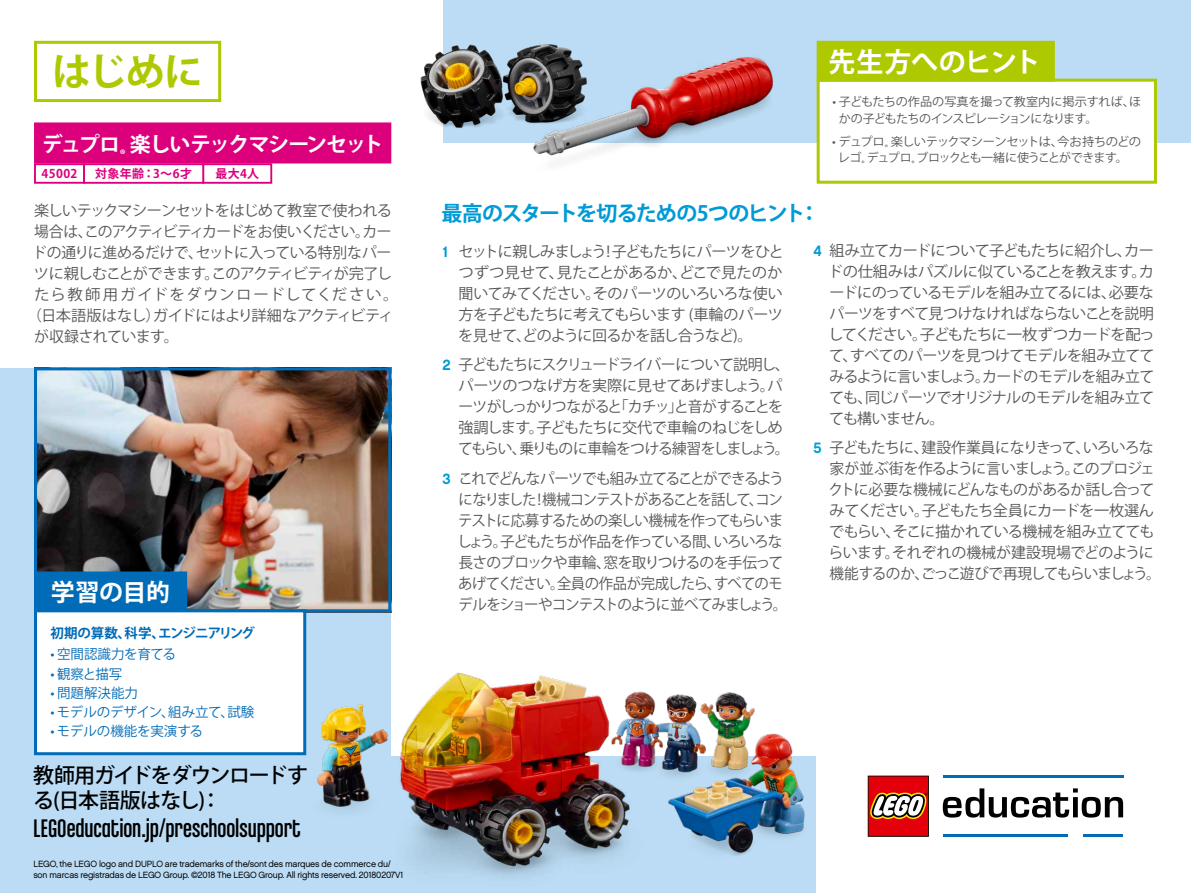
<style>
.page{position:relative;width:1191px;height:893px;background:#bbdcf4}
.page>*{position:absolute;margin:0;border:0;box-sizing:border-box;transform-origin:0 0}
.t1{font:700 39px "Koz Go Pro";color:#aec900}
.t2{font:27px "LEGO Chalet Comprime 80";color:#000}
.t3{font:700 27px "Koz Go Pro";letter-spacing:-.02em;color:#fff}
.t4{font:700 24px "Koz Go Pro";letter-spacing:-.015em;color:#fff}
.t5{font:500 21px/25.5px "Koz Go Pro";letter-spacing:-.055em;color:#000}
.t6{font:700 21px "Koz Go Pro";letter-spacing:-.06em;color:#009ad6}
.t7{font:700 21px "Koz Go Pro";letter-spacing:-.07em;color:#fff}
.t8{font:15px/21px "Koz Go Pro";letter-spacing:-.05em;color:#555554;text-align:justify}
.t9{font:15px/21px "Koz Go Pro";letter-spacing:-.07em;color:#555554}
.t10{font:15px "Koz Go Pro";letter-spacing:-.075em;color:#555554}
.t11{font:15px "Koz Go Pro";letter-spacing:.09em;color:#555554}
.t12{font:13.5px "Koz Go Pro";color:#006bb7}
.t13{font:700 13.5px "Koz Go Pro";letter-spacing:-.065em;color:#006bb7}
.t14{font:12px/16.5px "Koz Go Pro";letter-spacing:-.05em;color:#555554}
.t15{font:12px/16.5px "Koz Go Pro";letter-spacing:-.03em;color:#555554}
.t16{font:700 12px "Koz Go Pro";letter-spacing:.035em;color:#dd007c}
.t17{font:9px/10.5px "LEGO Chalet 60";letter-spacing:-.015em;color:#000}
.s1{font-family:"LEGO Chalet 60";font-weight:700;color:#009ad6}
</style>
<div class="page">
<div style="left:391px;top:143px;width:800px;height:612px;background:#fff"></div>
<div style="left:0;top:0;width:442px;height:367px;background:#fff"></div>
<div style="left:816px;top:735px;width:375px;height:158px;background:#fff"></div>
<img style="left:38px;top:371px;width:349px;height:237px">
<div style="left:34px;top:367px;width:357px;height:245px;border:3px solid #006bb7"></div>
<div style="left:818px;top:80px;width:337px;height:102px;background:#fff"></div>
<div style="left:816px;top:79px;width:341px;height:105px;border:3px solid #aec900"></div>
<div style="left:818px;top:42px;width:235px;height:38px;background:#aec900"></div>
<div style="left:816px;top:41px;width:238px;height:41px;border:3px solid #aec900"></div>
<div style="left:34px;top:41px;width:187px;height:61px;border:3px solid #aec900"></div>
<div style="left:36px;top:124px;width:354px;height:38px;background:#dd007c"></div>
<div style="left:34px;top:122px;width:357px;height:41px;border:3px solid #dd007c"></div>
<div style="left:34px;top:163px;width:51px;height:21px;border:2px solid #dd007c"></div>
<div style="left:202px;top:163px;width:70px;height:21px;border:2px solid #dd007c"></div>
<div style="left:36px;top:573px;width:149px;height:37px;background:#006bb7"></div>
<div style="left:34px;top:571px;width:153px;height:41px;border:4px solid #006bb7"></div>
<div style="left:83px;top:163px;width:121px;height:21px;border:2px solid #dd007c"></div>
<div style="left:36px;top:611px;width:269px;height:143px;background:#fff"></div>
<div style="left:34px;top:609px;width:272px;height:146px;border:3px solid #006bb7"></div>
<img style="left:420px;top:20px;width:47px;height:123px">
<img style="left:467px;top:40px;width:372px;height:144px">
<img style="left:706px;top:692px;width:49px;height:41px">
<img style="left:651px;top:694px;width:55px;height:81px">
<img style="left:667px;top:733px;width:146px;height:123px">
<img style="left:395px;top:673px;width:256px;height:204px">
<img style="left:306px;top:637px;width:89px;height:173px">
<svg style="left:942px;top:788px;width:181px;height:30px"></svg>
<hr style="left:943px;top:776px;width:180px;height:2px;background:#006bb7">
<hr style="left:943px;top:834px;width:124px;height:3px;background:#006bb7">
<hr style="left:1083px;top:834px;width:40px;height:3px;background:#006bb7">
<svg style="left:867px;top:776px;width:62px;height:61px;background:#c43d34"></svg>
<h1 class="t1" style="left:52px;top:47px;width:152px">はじめに</h1>
<h2 class="t3" style="left:828px;top:44px;width:214px">先生方へのヒント</h2>
<h3 class="t7" style="left:42px;top:131px;width:343px">デュプロ<sub>®</sub> 楽しいテックマシーンセット</h3>
<p class="t16" style="left:42px;top:166px;width:37px">45002</p>
<p class="t16" style="left:215px;top:166px;width:45px">最大4人</p>
<p class="t16" style="left:95px;top:166px;width:99px">対象年齢：3～6才</p>
<p class="t8" style="left:34px;top:200px;width:359px">楽しいテックマシーンセットをはじめて教室で使われる</p>
<p class="t8" style="left:34px;top:221px;width:359px">場合は、このアクティビティカードをお使いください。カー</p>
<p class="t8" style="left:32px;top:242px;width:361px">ドの通りに進めるだけで、セットに入っている特別なパー</p>
<p class="t10" style="left:34px;top:264px;width:360px">ツに親しむことができます。このアクティビティが完了し</p>
<p class="t11" style="left:34px;top:285px;width:366px">たら教師用ガイドをダウンロードしてください。</p>
<p class="t8" style="left:27px;top:305px;width:368px">（日本語版はなし）ガイドにはより詳細なアクティビティ</p>
<p class="t8" style="left:34px;top:326px;width:146px">が収録されています。</p>
<h3 class="t4" style="left:51px;top:577px;width:121px">学習の目的</h3>
<p class="t13" style="left:51px;top:624px;width:206px">初期の算数、科学、エンジニアリング</p>
<p class="t12" style="left:51px;top:646px;width:127px">• 空間認識力を育てる</p>
<p class="t12" style="left:51px;top:665px;width:73px">• 観察と描写</p>
<p class="t12" style="left:51px;top:684px;width:89px">• 問題解決能力</p>
<p class="t12" style="left:50px;top:703px;width:205px">• モデルのデザイン、組み立て、試験</p>
<p class="t12" style="left:50px;top:723px;width:154px">• モデルの機能を実演する</p>
<h3 class="t5" style="left:33px;top:763px;width:276px">教師用ガイドをダウンロードする(日本語版はなし)：</h3>
<h2 class="t2" style="left:33px;top:813px;width:269px">LEGOeducation.jp/preschoolsupport</h2>
<p class="t17" style="left:33px;top:859px;width:371px">LEGO, the LEGO logo and DUPLO are trademarks of the/sont des marques de commerce du/ son marcas registradas de LEGO Group. ©2018 The LEGO Group. All rights reserved. 20180207V1</p>
<h3 class="t6" style="left:441px;top:200px;width:380px">最高のスタートを切るための5つのヒント：</h3>
<p class="t15" style="left:839px;top:94px;width:304px;text-indent:-6px">• 子どもたちの作品の写真を撮って教室内に掲示すれば、ほかの子どもたちのインスピレーションになります。</p>
<p class="t14" style="left:838px;top:133px;width:305px;text-indent:-6px">• デュプロ<sub>®</sub> 楽しいテックマシーンセットは、今お持ちのどのレゴ<sub>®</sub> デュプロ<sub>®</sub> ブロックとも一緒に使うことができます。</p>
<p class="t8" style="left:458px;top:241px;width:327px;text-indent:-16px"><span class="s1">1</span> セットに親しみましょう！子どもたちにパーツをひとつずつ見せて、見たことがあるか、どこで見たのか聞いてみてください。そのパーツのいろいろな使い方を子どもたちに考えてもらいます (車輪のパーツを見せて、どのように回るかを話し合うなど)。</p>
<p class="t8" style="left:458px;top:355px;width:333px;text-align:left;text-indent:-16px"><span class="s1">2</span> 子どもたちにスクリュードライバーについて説明し、パーツのつなげ方を実際に見せてあげましょう。パーツがしっかりつながると「カチッ」と音がすることを強調します。子どもたちに交代で車輪のねじをしめてもらい、乗りものに車輪をつける練習をしましょう。</p>
<p class="t9" style="left:457px;top:468px;width:332px;text-indent:-15px"><span class="s1">3</span> これでどんなパーツでも組み立てることができるようになりました！機械コンテストがあることを話して、コンテストに応募するための楽しい機械を作ってもらいましょう。子どもたちが作品を作っている間、いろいろな長さのブロックや車輪、窓を取りつけるのを手伝ってあげてください。全員の作品が完成したら、すべてのモデルをショーやコンテストのように並べてみましょう。</p>
<p class="t8" style="left:828px;top:240px;width:328px;text-indent:-14px"><span class="s1">4</span> 組み立てカードについて子どもたちに紹介し、カードの仕組みはパズルに似ていることを教えます。カードにのっているモデルを組み立てるには、必要なパーツをすべて見つけなければならないことを説明してください。子どもたちに一枚ずつカードを配って、すべてのパーツを見つけてモデルを組み立ててみるように言いましょう。カードのモデルを組み立てても、同じパーツでオリジナルのモデルを組み立てても構いません。</p>
<p class="t8" style="left:828px;top:438px;width:334px;text-align:left;text-indent:-15px"><span class="s1">5</span> 子どもたちに、建設作業員になりきって、いろいろな家が並ぶ街を作るように言いましょう。このプロジェクトに必要な機械にどんなものがあるか話し合ってみてください。子どもたち全員にカードを一枚選んでもらい、そこに描かれている機械を組み立ててもらいます。それぞれの機械が建設現場でどのように機能するのか、ごっこ遊びで再現してもらいましょう。</p>
</div>
